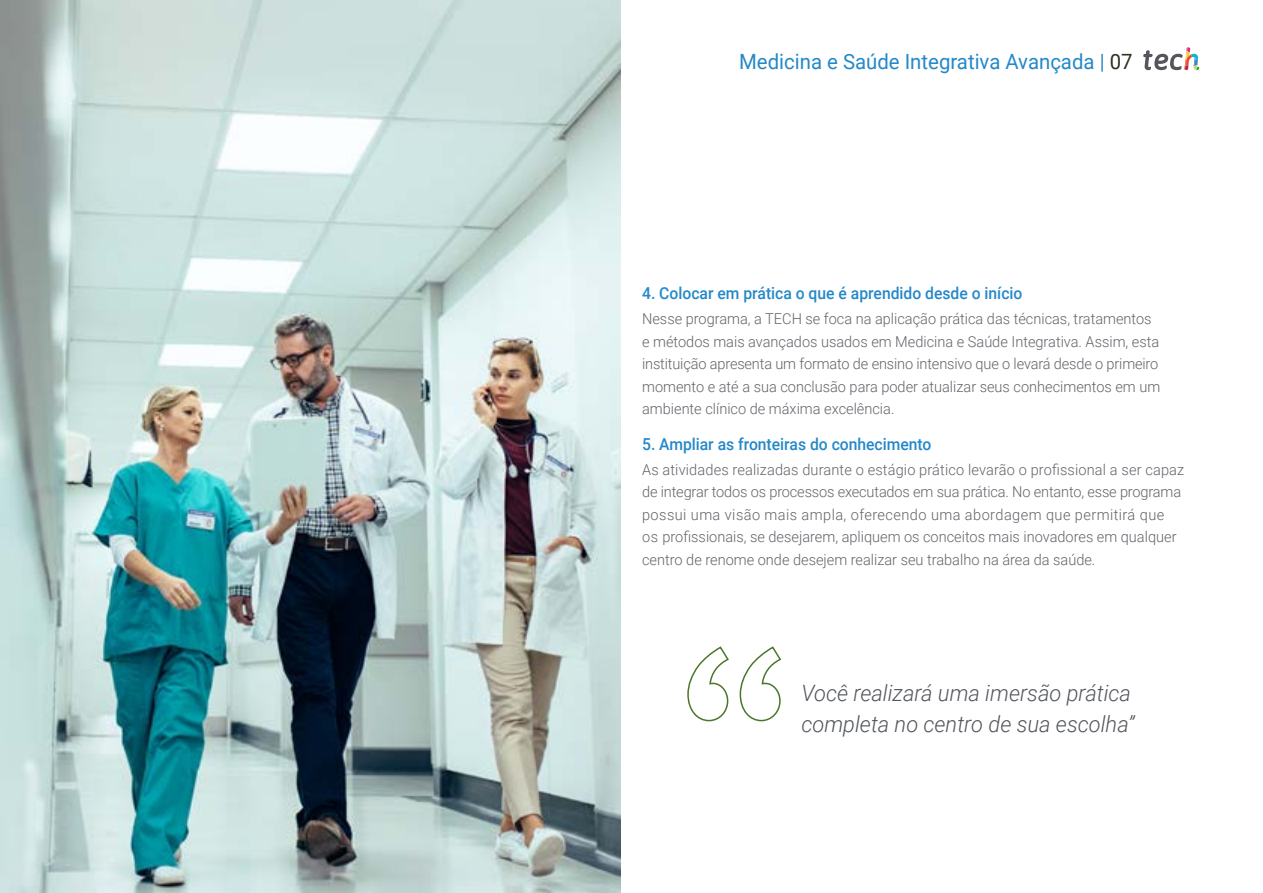
<style>
.page{position:relative;width:1263px;height:893px;background:#fff}
.page>*{position:absolute;margin:0;border:0;box-sizing:border-box;transform-origin:0 0}
.t1{font:italic 300 22.5px/31.5px "Roboto";color:#52555b}
.t2{font:21px "Roboto";color:#2488c9}
.t3{font:500 16.5px "Roboto";color:#2488c9;scale:.95 1}
.t4{font:300 15px/22.5px "Roboto";color:#61646a}
.s1{color:#312e20}
</style>
<div class="page">
<img style="left:0;top:0;width:621px;height:893px">
<svg style="left:687px;top:646px;width:95px;height:76px"></svg>
<svg style="left:1143px;top:47px;width:56px;height:24px"></svg>
<h2 class="t2" style="left:739px;top:47px;width:395px">Medicina e Saúde Integrativa Avançada | <span class="s1">07</span></h2>
<p class="t3" style="left:642px;top:282px;width:402px">4. Colocar em prática o que é aprendido desde o início</p>
<p class="t4" style="left:642px;top:307px;width:520px">Nesse programa, a TECH se foca na aplicação prática das técnicas, tratamentos e métodos mais avançados usados em Medicina e Saúde Integrativa. Assim, esta instituição apresenta um formato de ensino intensivo que o levará desde o primeiro momento e até a sua conclusão para poder atualizar seus conhecimentos em um ambiente clínico de máxima excelência.</p>
<p class="t3" style="left:642px;top:433px;width:306px">5. Ampliar as fronteiras do conhecimento</p>
<p class="t4" style="left:642px;top:458px;width:544px">As atividades realizadas durante o estágio prático levarão o profissional a ser capaz de integrar todos os processos executados em sua prática. No entanto, esse programa possui uma visão mais ampla, oferecendo uma abordagem que permitirá que<br>os profissionais, se desejarem, apliquem os conceitos mais inovadores em qualquer centro de renome onde desejem realizar seu trabalho na área da saúde.</p>
<h1 class="t1" style="left:801px;top:676px;width:335px">Você realizará uma imersão prática completa no centro de sua escolha”</h1>
</div>
